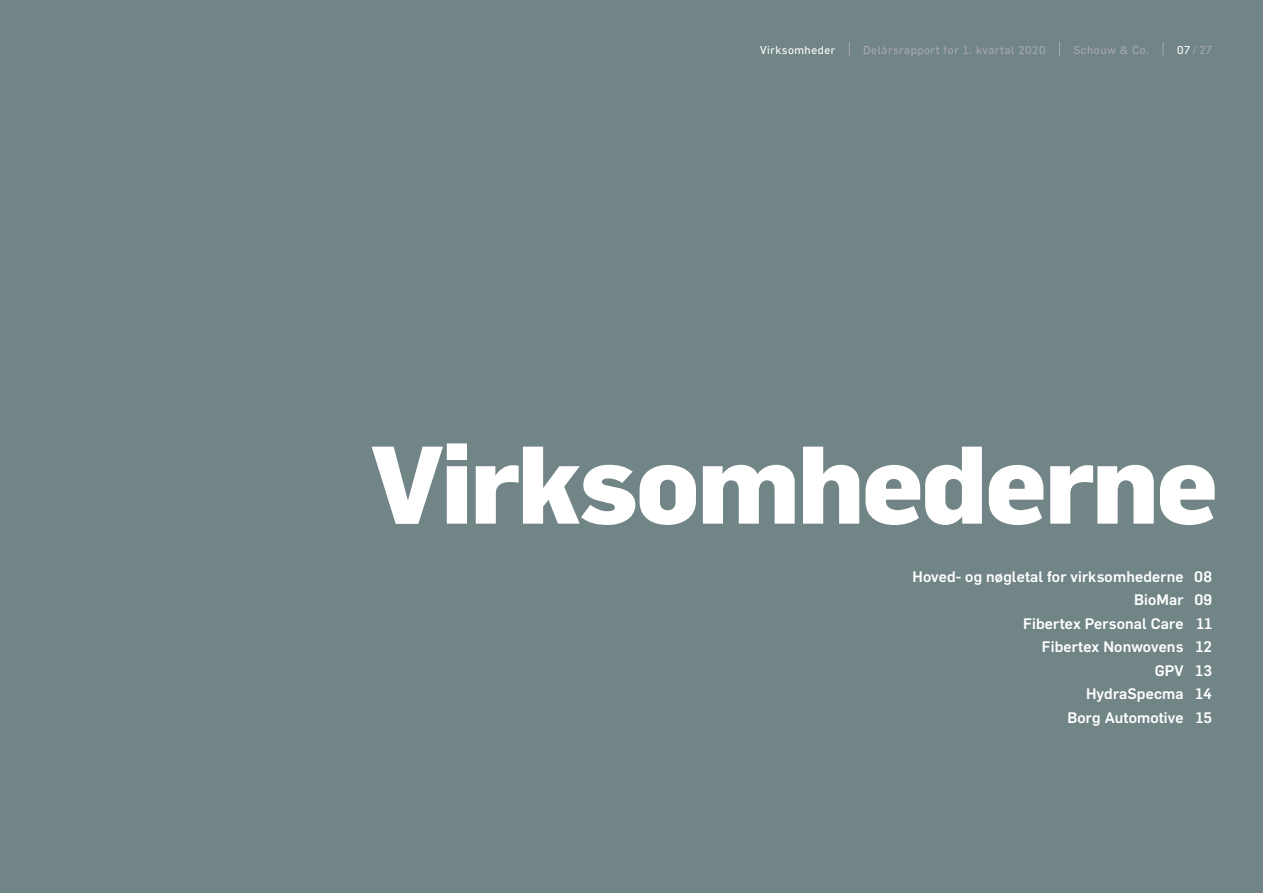
<style>
.page{position:relative;width:1263px;height:893px;background:#718486}
.page>*{position:absolute;margin:0;border:0;box-sizing:border-box;transform-origin:0 0}
._2017_BREAKER_RU{font:800 108px "Flama";letter-spacing:-.02em;color:#fff}
._2017_BREAKER_INDHOL{font:500 15px "Flama";letter-spacing:.01em;color:#fff}
._2017_NAVIGATION_TOP{font:11.25px "Flama";letter-spacing:.05em;color:#a8a9ad}
._2017_NAVIGATION_TOP-2{font:11.25px "Flama";letter-spacing:.05em;color:#fff}
.s1{color:#fff}
</style>
<div class="page">
<svg style="left:849px;top:42px;width:1px;height:14px"></svg>
<svg style="left:1059px;top:42px;width:1px;height:14px"></svg>
<svg style="left:1162px;top:42px;width:1px;height:14px"></svg>
<p class="_2017_NAVIGATION_TOP-2" style="left:760px;top:43px;width:77px">Virksomheder</p>
<p class="_2017_NAVIGATION_TOP" style="left:863px;top:43px;width:184px">Delårsrapport for 1. kvartal 2020</p>
<p class="_2017_NAVIGATION_TOP" style="left:1073px;top:43px;width:77px">Schouw &amp; Co.</p>
<p class="_2017_NAVIGATION_TOP" style="left:1177px;top:43px;width:36px"><span class="s1">07</span>/27</p>
<p class="_2017_BREAKER_RU" style="left:371px;top:407px;width:848px">Virksomhederne</p>
<p class="_2017_BREAKER_INDHOL" style="left:912px;top:566px;width:301px">Hoved- og nøgletal for virksomhederne 08</p>
<p class="_2017_BREAKER_INDHOL" style="left:1134px;top:589px;width:80px">BioMar 09</p>
<p class="_2017_BREAKER_INDHOL" style="left:1023px;top:613px;width:190px">Fibertex Personal Care 11</p>
<p class="_2017_BREAKER_INDHOL" style="left:1042px;top:636px;width:172px">Fibertex Nonwovens 12</p>
<p class="_2017_BREAKER_INDHOL" style="left:1155px;top:660px;width:59px">GPV 13</p>
<p class="_2017_BREAKER_INDHOL" style="left:1086px;top:683px;width:128px">HydraSpecma 14</p>
<p class="_2017_BREAKER_INDHOL" style="left:1067px;top:707px;width:146px">Borg Automotive 15</p>
</div>
